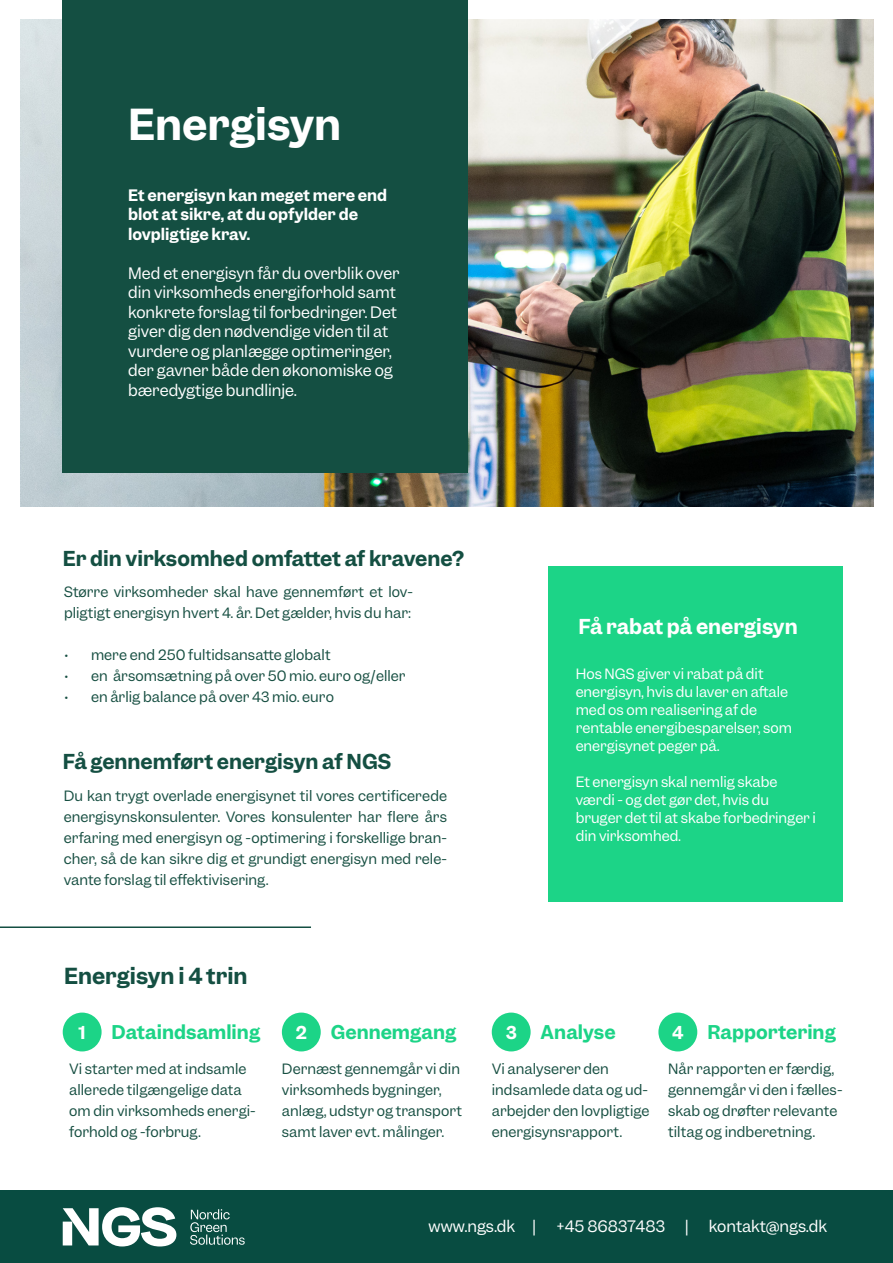
<style>
.page{position:relative;width:893px;height:1263px;background:#fff}
.page>*{position:absolute;margin:0;border:0;box-sizing:border-box;transform-origin:0 0}
.t1{font:600 40.5px "Garnett";color:#fff}
.t2{font:600 21px "Garnett";color:#144f42}
.t3{font:600 19.5px "Garnett";color:#144f42}
.t4{font:600 19.5px "Garnett";color:#fff}
.t5{font:600 18px "Garnett";color:#1cd487}
.t6{font:600 16.8px "Garnett";color:#fff}
.t7{font:15px/19.5px "Garnett";color:#fff}
.t8{font:600 15px/19.5px "Garnett";color:#fff}
.t9{font:13.5px/21px "Garnett";letter-spacing:.005em;color:#174f42}
.t10{font:13.5px/18px "Garnett";color:#fff}
</style>
<div class="page">
<div style="left:0;top:1191px;width:893px;height:72px;background:#084c41"></div>
<img style="left:20px;top:20px;width:854px;height:486px">
<div style="left:63px;top:0;width:405px;height:472px;background:#144f42"></div>
<svg style="left:190px;top:1209px;width:55px;height:36px"></svg>
<svg style="left:63px;top:1207px;width:113px;height:39px"></svg>
<div style="left:549px;top:566px;width:294px;height:335px;background:#1cd487"></div>
<div style="left:63px;top:1012px;width:39px;height:39px;background:#1cd487;border-radius:50%"></div>
<div style="left:282px;top:1012px;width:39px;height:39px;background:#1cd487;border-radius:50%"></div>
<div style="left:492px;top:1012px;width:39px;height:39px;background:#1cd487;border-radius:50%"></div>
<div style="left:658px;top:1012px;width:39px;height:39px;background:#1cd487;border-radius:50%"></div>
<hr style="left:0;top:926px;width:311px;height:2px;background:#144f42">
<p class="t1" style="left:128px;top:97px;width:215px">Energisyn</p>
<p class="t8" style="left:128px;top:185px;width:261px">Et energisyn kan meget mere end blot at sikre, at du opfylder de lovpligtige krav.</p>
<p class="t7" style="left:128px;top:263px;width:273px">Med et energisyn får du overblik over din virksomheds energiforhold samt konkrete forslag til forbedringer. Det giver dig den nødvendige viden til at vurdere og planlægge optimeringer, der gavner både den økonomiske og bæredygtige bundlinje.</p>
<p class="t3" style="left:63px;top:546px;width:403px">Er din virksomhed omfattet af kravene?</p>
<p class="t9" style="left:64px;top:582px;width:350px">Større virksomheder skal have gennemført et lov&shy;pligtigt energisyn hvert 4. år. Det gælder, hvis du har:</p>
<p class="t9" style="left:64px;top:645px;width:268px">• mere end 250 fultidsansatte globalt</p>
<p class="t9" style="left:64px;top:666px;width:343px">• en årsomsætning på over 50 mio. euro og/eller</p>
<p class="t9" style="left:64px;top:687px;width:272px">• en årlig balance på over 43 mio. euro</p>
<p class="t3" style="left:63px;top:749px;width:330px">Få gennemført energisyn af NGS</p>
<p class="t9" style="left:64px;top:786px;width:385px;text-align:justify">Du kan trygt overlade energisynet til vores certificerede energisynskonsulenter. Vores konsulenter har flere års erfaring med energisyn og -optimering i forskellige bran&shy;cher, så de kan sikre dig et grundigt energisyn med rele&shy;vante forslag til effektivisering.</p>
<p class="t2" style="left:64px;top:962px;width:185px">Energisyn i 4 trin</p>
<p class="t4" style="left:578px;top:613px;width:221px">Få rabat på energisyn</p>
<p class="t10" style="left:576px;top:665px;width:218px">Hos NGS giver vi rabat på dit energisyn, hvis du laver en aftale med os om realisering af de rentable energibesparelser, som energisynet peger på.</p>
<p class="t10" style="left:576px;top:773px;width:242px">Et energisyn skal nemlig skabe værdi - og det gør det, hvis du bruger det til at skabe forbedringer i din virksomhed.</p>
<p class="t6" style="left:79px;top:1021px;width:9px">1</p>
<p class="t5" style="left:112px;top:1020px;width:150px">Dataindsamling</p>
<p class="t6" style="left:296px;top:1021px;width:13px">2</p>
<p class="t5" style="left:331px;top:1020px;width:127px">Gennemgang</p>
<p class="t6" style="left:506px;top:1021px;width:12px">3</p>
<p class="t5" style="left:541px;top:1020px;width:76px">Analyse</p>
<p class="t6" style="left:672px;top:1021px;width:13px">4</p>
<p class="t5" style="left:707px;top:1020px;width:130px">Rapportering</p>
<p class="t9" style="left:282px;top:1058px;width:182px">Dernæst gennemgår vi din virksomheds bygninger, anlæg, udstyr og transport samt laver evt. målinger.</p>
<p class="t9" style="left:492px;top:1058px;width:159px">Vi analyserer den indsamlede data og ud&shy;arbejder den lovpligtige energisynsrapport.</p>
<p class="t9" style="left:668px;top:1058px;width:176px">Når rapporten er færdig, gennemgår vi den i fælles&shy;skab og drøfter relevante tiltag og indberetning.</p>
<p class="t9" style="left:69px;top:1058px;width:188px">Vi starter med at indsamle allerede tilgængelige data om din virksomheds energi&shy;forhold og -forbrug.</p>
<p class="t7" style="left:428px;top:1217px;width:109px">www.ngs.dk |</p>
<p class="t7" style="left:556px;top:1217px;width:110px">+45 86837483</p>
<p class="t7" style="left:685px;top:1217px;width:5px">|</p>
<p class="t7" style="left:709px;top:1217px;width:120px">kontakt@ngs.dk</p>
</div>
